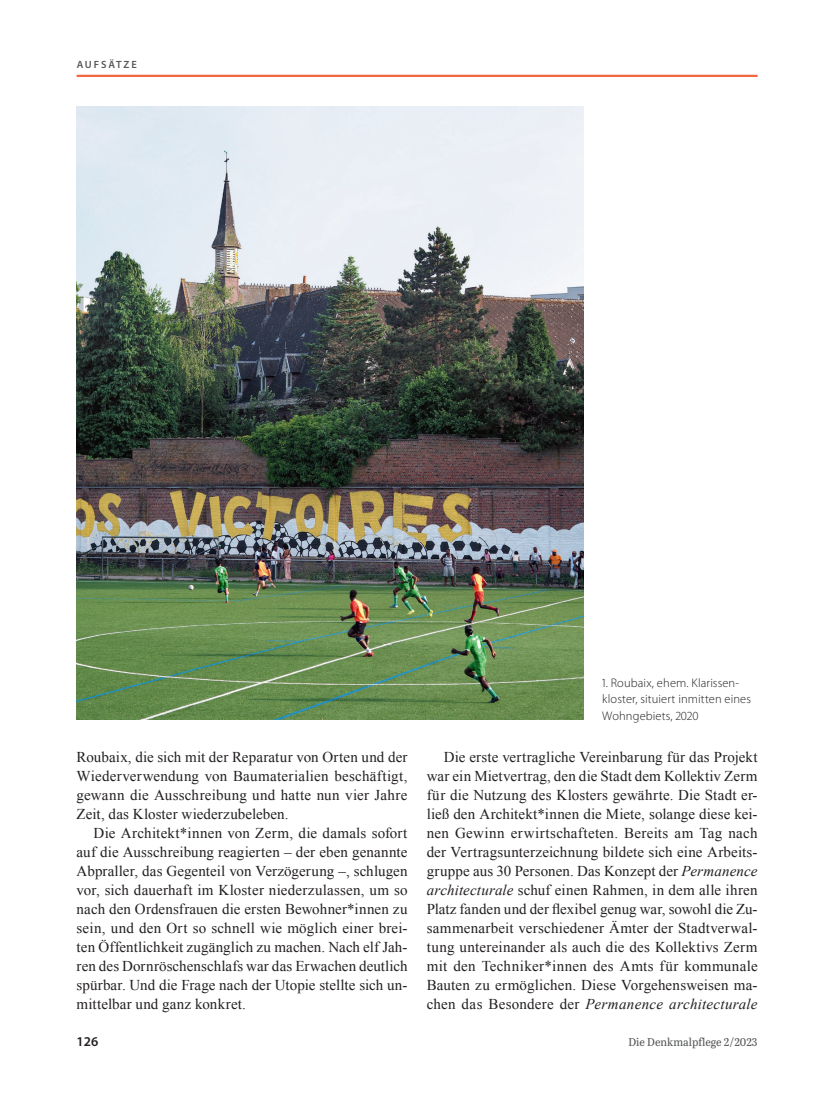
<style>
.page{position:relative;width:830px;height:1106px;background:#fff}
.page>*{position:absolute;margin:0;border:0;box-sizing:border-box;transform-origin:0 0}
.DD_Fließtext{font:15px/19px "Times New Roman";letter-spacing:.01em;color:#231f20;text-align:justify}
.DD_Kapitelanfang{font:15px/18.9px "Times New Roman";letter-spacing:.01em;color:#231f20;text-align:justify}
.t1{font:600 13.5px "Myriad Pro";color:#231f20}
.DD_Bildlegenden{font:300 12.45px/16.5px "Myriad Pro";letter-spacing:.01em;color:#231f20}
.t2{font:11.25px "Abril Titling";color:#57585a}
.t3{font:600 10.5px "Myriad Pro";letter-spacing:.18em;color:#57585a}
.s1{font-style:italic}
</style>
<div class="page">
<hr style="left:77px;top:75px;width:680px;height:2px;background:#f26640">
<img style="left:77px;top:106px;width:506px;height:613px">
<p class="t3" style="left:77px;top:58px;width:62px">AUFSÄTZE</p>
<p class="DD_Kapitelanfang" style="left:77px;top:747px;width:332px">Roubaix, die sich mit der Reparatur von Orten und der Wiederverwendung von Baumaterialien beschäftigt, gewann die Ausschreibung und hatte nun vier Jahre Zeit, das Kloster wiederzubeleben.</p>
<p class="DD_Fließtext" style="left:77px;top:823px;width:332px;text-indent:17px">Die Architekt*innen von Zerm, die damals sofort auf die Ausschreibung reagierten – der eben genannte Abpraller, das Gegenteil von Verzögerung –, schlugen vor, sich dauerhaft im Kloster niederzulassen, um so nach den Ordensfrauen die ersten Bewohner*innen zu sein, und den Ort so schnell wie möglich einer brei&shy;ten Öffentlichkeit zugänglich zu machen. Nach elf Jah&shy;ren des Dornröschenschlafs war das Erwachen deutlich spürbar. Und die Frage nach der Utopie stellte sich un&shy;mittelbar und ganz konkret.</p>
<p class="DD_Bildlegenden" style="left:602px;top:674px;width:150px">1. Roubaix, ehem. Klarissen&shy;kloster, situiert inmitten eines<br>Wohngebiets, 2020</p>
<p class="DD_Fließtext" style="left:426px;top:747px;width:332px;text-indent:17px">Die erste vertragliche Vereinbarung für das Projekt war ein Mietvertrag, den die Stadt dem Kollektiv Zerm für die Nutzung des Klosters gewährte. Die Stadt er&shy;ließ den Architekt*innen die Miete, solange diese kei&shy;nen Gewinn erwirtschafteten. Bereits am Tag nach der Vertragsunterzeichnung bildete sich eine Arbeits&shy;gruppe aus 30 Personen. Das Konzept der <span class="s1">Permanence architecturale</span> schuf einen Rahmen, in dem alle ihren Platz fanden und der flexibel genug war, sowohl die Zu&shy;sammenarbeit verschiedener Ämter der Stadtverwal&shy;tung untereinander als auch die des Kollektivs Zerm mit den Techniker*innen des Amts für kommunale Bauten zu ermöglichen. Diese Vorgehensweisen ma&shy;chen das Besondere der <span class="s1">Permanence architecturale</span></p>
<p class="t1" style="left:77px;top:1033px;width:23px">126</p>
<p class="t2" style="left:628px;top:1034px;width:131px">Die Denkmalpflege 2/2023</p>
</div>
